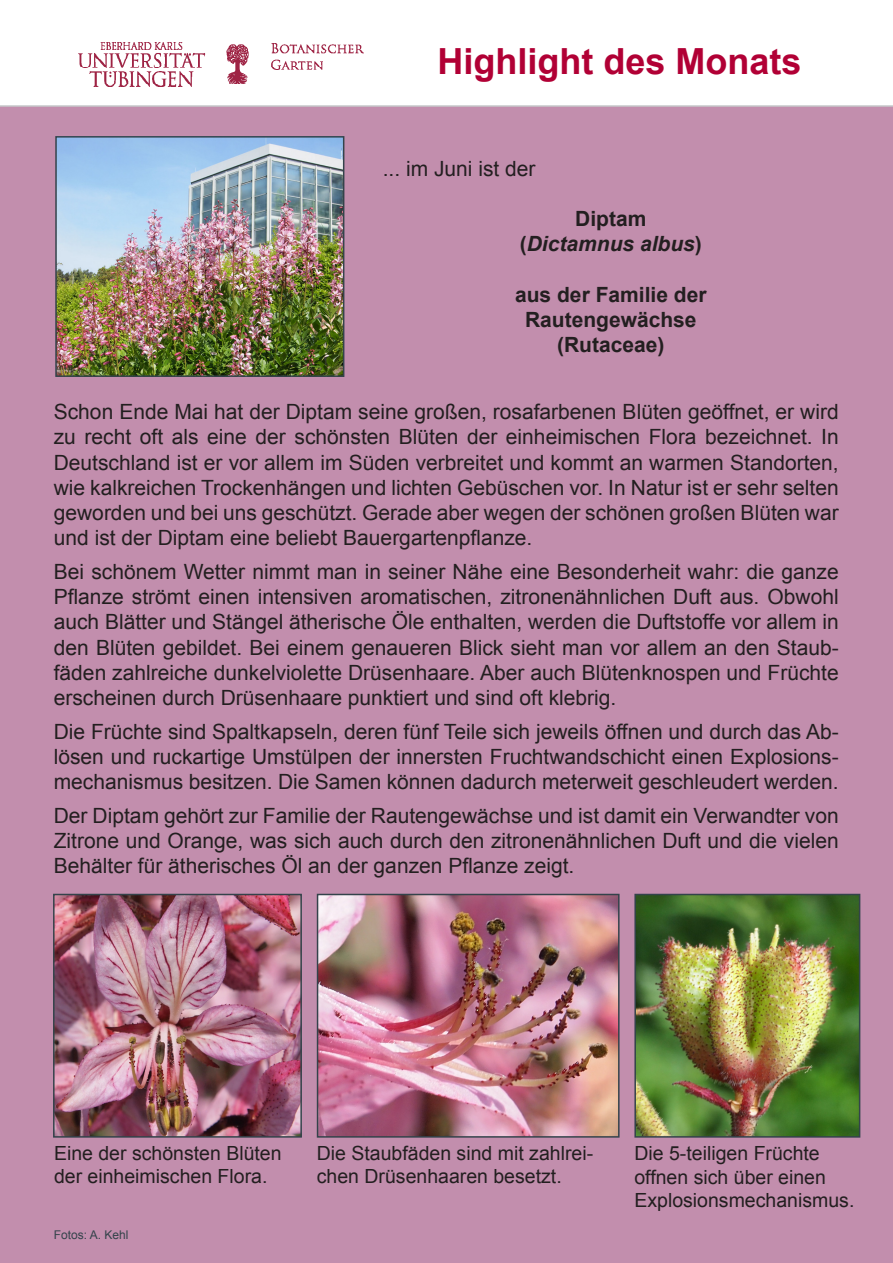
<style>
.page{position:relative;width:893px;height:1263px;background:#fff}
.page>*{position:absolute;margin:0;border:0;box-sizing:border-box;transform-origin:0 0}
.t1{font:700 36px "Arial";color:#b10035}
.t2{font:21px/25.2px "Arial";color:#231f20;text-align:justify}
.t3{font:700 21px/25.2px "Arial";color:#231f20;text-align:center}
.t4{font:italic 700 21px/25.2px "Arial";color:#231f20;text-align:center}
.t5{font:19.5px/23.4px "Arial";color:#231f20}
.t6{font:12px "Arial";color:#34434b}
.s1{font-style:normal}
</style>
<div class="page">
<div style="left:0;top:105px;width:893px;height:1158px;background:#c28ead"></div>
<img style="left:78px;top:43px;width:285px;height:43px">
<img style="left:58px;top:139px;width:283px;height:235px">
<div style="left:55px;top:136px;width:289px;height:241px;border:2px solid #34434b"></div>
<img style="left:56px;top:897px;width:243px;height:238px">
<div style="left:53px;top:894px;width:249px;height:244px;border:2px solid #34434b"></div>
<img style="left:320px;top:897px;width:297px;height:238px">
<div style="left:317px;top:894px;width:303px;height:244px;border:2px solid #34434b"></div>
<img style="left:637px;top:897px;width:220px;height:238px">
<div style="left:634px;top:894px;width:226px;height:244px;border:2px solid #34434b"></div>
<p class="t1" style="left:438px;top:38px;width:366px">Highlight des Monats</p>
<p class="t2" style="left:383px;top:156px;width:154px">... im Juni ist der</p>
<p class="t4" style="left:520px;top:207px;width:184px"><span class="s1">Diptam (</span>Dictamnus albus<span class="s1">)</span></p>
<p class="t3" style="left:515px;top:282px;width:193px">aus der Familie der</p>
<p class="t3" style="left:525px;top:308px;width:173px">Rautengewächse (Rutaceae)</p>
<p class="t2" style="left:54px;top:399px;width:786px">Schon Ende Mai hat der Diptam seine großen, rosafarbenen Blüten geöffnet, er wird zu recht oft als eine der schönsten Blüten der einheimischen Flora bezeichnet. In Deutschland ist er vor allem im Süden verbreitet und kommt an warmen Standorten, wie kalkreichen Trockenhängen und lichten Gebüschen vor. In Natur ist er sehr selten geworden und bei uns geschützt. Gerade aber wegen der schönen großen Blüten war und ist der Diptam eine beliebt Bauergartenpflanze.</p>
<p class="t2" style="left:54px;top:559px;width:786px">Bei schönem Wetter nimmt man in seiner Nähe eine Besonderheit wahr: die ganze Pflanze strömt einen intensiven aromatischen, zitronenähnlichen Duft aus. Obwohl auch Blätter und Stängel ätherische Öle enthalten, werden die Duftstoffe vor allem in den Blüten gebildet. Bei einem genaueren Blick sieht man vor allem an den Staub&shy;fäden zahlreiche dunkelviolette Drüsenhaare. Aber auch Blütenknospen und Früchte erscheinen durch Drüsenhaare punktiert und sind oft klebrig.</p>
<p class="t2" style="left:54px;top:719px;width:786px">Die Früchte sind Spaltkapseln, deren fünf Teile sich jeweils öffnen und durch das Ab&shy;lösen und ruckartige Umstülpen der innersten Fruchtwandschicht einen Explosions&shy;mechanismus besitzen. Die Samen können dadurch meterweit geschleudert werden.</p>
<p class="t2" style="left:54px;top:803px;width:786px">Der Diptam gehört zur Familie der Rautengewächse und ist damit ein Verwandter von Zitrone und Orange, was sich auch durch den zitronenähnlichen Duft und die vielen Behälter für ätherisches Öl an der ganzen Pflanze zeigt.</p>
<p class="t5" style="left:54px;top:1141px;width:229px">Eine der schönsten Blüten der einheimischen Flora.</p>
<p class="t6" style="left:54px;top:1227px;width:76px">Fotos: A. Kehl</p>
<p class="t5" style="left:317px;top:1141px;width:278px">Die Staubfäden sind mit zahlrei&shy;chen Drüsenhaaren besetzt.</p>
<p class="t5" style="left:634px;top:1142px;width:221px">Die 5-teiligen Früchte offnen sich über einen<br>Explosionsmechanismus.</p>
</div>
